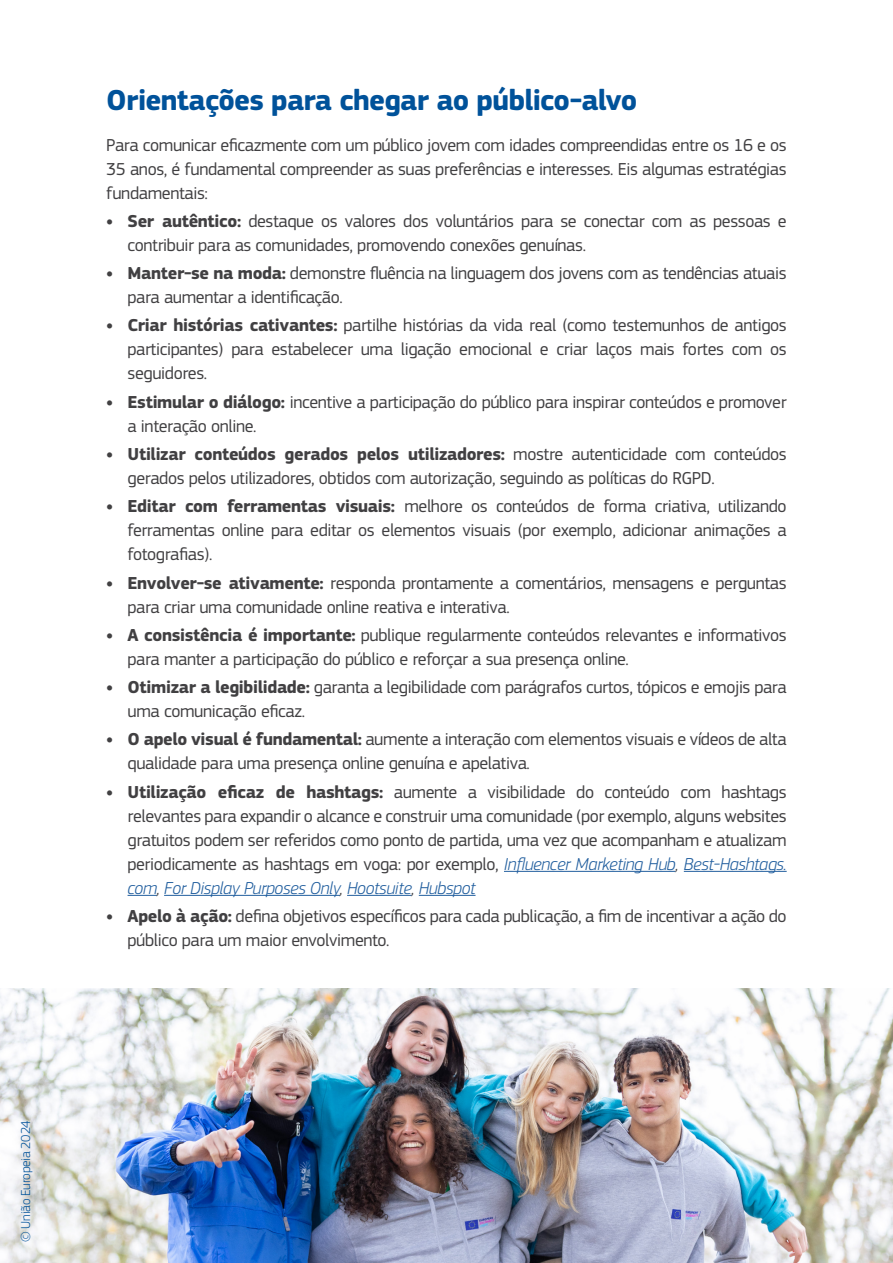
<style>
.page{position:relative;width:893px;height:1263px;background:#fff}
.page>*{position:absolute;margin:0;border:0;box-sizing:border-box;transform-origin:0 0}
.Heading_Preface__H1{font:700 30px "EC Square Sans Pro";letter-spacing:-.025em;color:#00529a}
.Body_Copy_Bullets_LV1_80__Black__P{font:18px/24px "EC Square Sans Pro";letter-spacing:-.02em;color:#414042}
.Body_Copy_Normal_80__Black__P{font:18px/24px "EC Square Sans Pro";letter-spacing:-.02em;color:#414042;text-align:justify}
.Heading_Preface__H1-2{font:300 13.5px "EC Square Sans Pro";letter-spacing:-.015em;color:#00529a}
.s1{font-weight:700}
.s2{font-weight:300;font-style:italic;color:#215e9e}
.s3{font-weight:300;font-style:italic}
</style>
<div class="page">
<hr style="left:504px;top:871px;width:171px;height:1px;background:#215e9e">
<hr style="left:684px;top:871px;width:103px;height:1px;background:#215e9e">
<svg style="left:128px;top:895px;width:29px;height:1px"></svg>
<hr style="left:164px;top:895px;width:176px;height:1px;background:#215e9e">
<hr style="left:347px;top:895px;width:65px;height:1px;background:#215e9e">
<hr style="left:419px;top:895px;width:57px;height:1px;background:#215e9e">
<img style="left:0;top:989px;width:893px;height:274px">
<h1 class="Heading_Preface__H1-2" style="left:18px;top:1242px;width:123px;rotate:-90deg">© União Europeia 2024</h1>
<h1 class="Heading_Preface__H1" style="left:106px;top:82px;width:532px">Orientações para chegar ao público-alvo</h1>
<p class="Body_Copy_Normal_80__Black__P" style="left:106px;top:133px;width:682px">Para comunicar eficazmente com um público jovem com idades compreendidas entre os 16 e os 35 anos, é fundamental compreender as suas preferências e interesses. Eis algumas estratégias fundamentais:</p>
<p class="Body_Copy_Bullets_LV1_80__Black__P" style="left:128px;top:209px;width:661px;text-indent:-21px"><span class="s1">• Ser autêntico:</span> destaque os valores dos voluntários para se conectar com as pessoas e contribuir para as comunidades, promovendo conexões genuínas.</p>
<p class="Body_Copy_Bullets_LV1_80__Black__P" style="left:128px;top:261px;width:661px;text-indent:-21px"><span class="s1">• Manter-se na moda:</span> demonstre fluência na linguagem dos jovens com as tendências atuais para aumentar a identificação.</p>
<p class="Body_Copy_Bullets_LV1_80__Black__P" style="left:128px;top:314px;width:661px;text-align:justify;text-indent:-21px"><span class="s1">• Criar histórias cativantes:</span> partilhe histórias da vida real (como testemunhos de antigos participantes) para estabelecer uma ligação emocional e criar laços mais fortes com os seguidores.</p>
<p class="Body_Copy_Bullets_LV1_80__Black__P" style="left:128px;top:390px;width:661px;text-indent:-21px"><span class="s1">• Estimular o diálogo:</span> incentive a participação do público para inspirar conteúdos e promover a interação online.</p>
<p class="Body_Copy_Bullets_LV1_80__Black__P" style="left:128px;top:442px;width:661px;text-indent:-21px"><span class="s1">• Utilizar conteúdos gerados pelos utilizadores:</span> mostre autenticidade com conteúdos gerados pelos utilizadores, obtidos com autorização, seguindo as políticas do RGPD.</p>
<p class="Body_Copy_Bullets_LV1_80__Black__P" style="left:128px;top:494px;width:661px;text-align:justify;text-indent:-21px"><span class="s1">• Editar com ferramentas visuais:</span> melhore os conteúdos de forma criativa, utilizando ferramentas online para editar os elementos visuais (por exemplo, adicionar animações a fotografias).</p>
<p class="Body_Copy_Bullets_LV1_80__Black__P" style="left:128px;top:571px;width:661px;text-indent:-21px"><span class="s1">• Envolver-se ativamente:</span> responda prontamente a comentários, mensagens e perguntas para criar uma comunidade online reativa e interativa.</p>
<p class="Body_Copy_Bullets_LV1_80__Black__P" style="left:128px;top:623px;width:661px;text-indent:-21px"><span class="s1">• A consistência é importante:</span> publique regularmente conteúdos relevantes e informativos para manter a participação do público e reforçar a sua presença online.</p>
<p class="Body_Copy_Bullets_LV1_80__Black__P" style="left:128px;top:675px;width:661px;text-indent:-21px"><span class="s1">• Otimizar a legibilidade:</span> garanta a legibilidade com parágrafos curtos, tópicos e emojis para uma comunicação eficaz.</p>
<p class="Body_Copy_Bullets_LV1_80__Black__P" style="left:128px;top:727px;width:661px;text-indent:-21px"><span class="s1">• O apelo visual é fundamental:</span> aumente a interação com elementos visuais e vídeos de alta qualidade para uma presença online genuína e apelativa.</p>
<p class="Body_Copy_Bullets_LV1_80__Black__P" style="left:128px;top:780px;width:661px;text-align:justify;text-indent:-21px"><span class="s1">• Utilização eficaz de hashtags:</span> aumente a visibilidade do conteúdo com hashtags relevantes para expandir o alcance e construir uma comunidade (por exemplo, alguns websites gratuitos podem ser referidos como ponto de partida, uma vez que acompanham e atualizam periodicamente as hashtags em voga: por exemplo, <span class="s2">Influencer Marketing Hub</span><span class="s3">,</span> <span class="s2">Best-Hashtags. com</span><span class="s3">,</span> <span class="s2">For Display Purposes Only</span><span class="s3">,</span> <span class="s2">Hootsuite</span><span class="s3">,</span> <span class="s2">Hubspot</span></p>
<p class="Body_Copy_Bullets_LV1_80__Black__P" style="left:128px;top:904px;width:661px;text-indent:-21px"><span class="s1">• Apelo à ação:</span> defina objetivos específicos para cada publicação, a fim de incentivar a ação do público para um maior envolvimento.</p>
</div>
